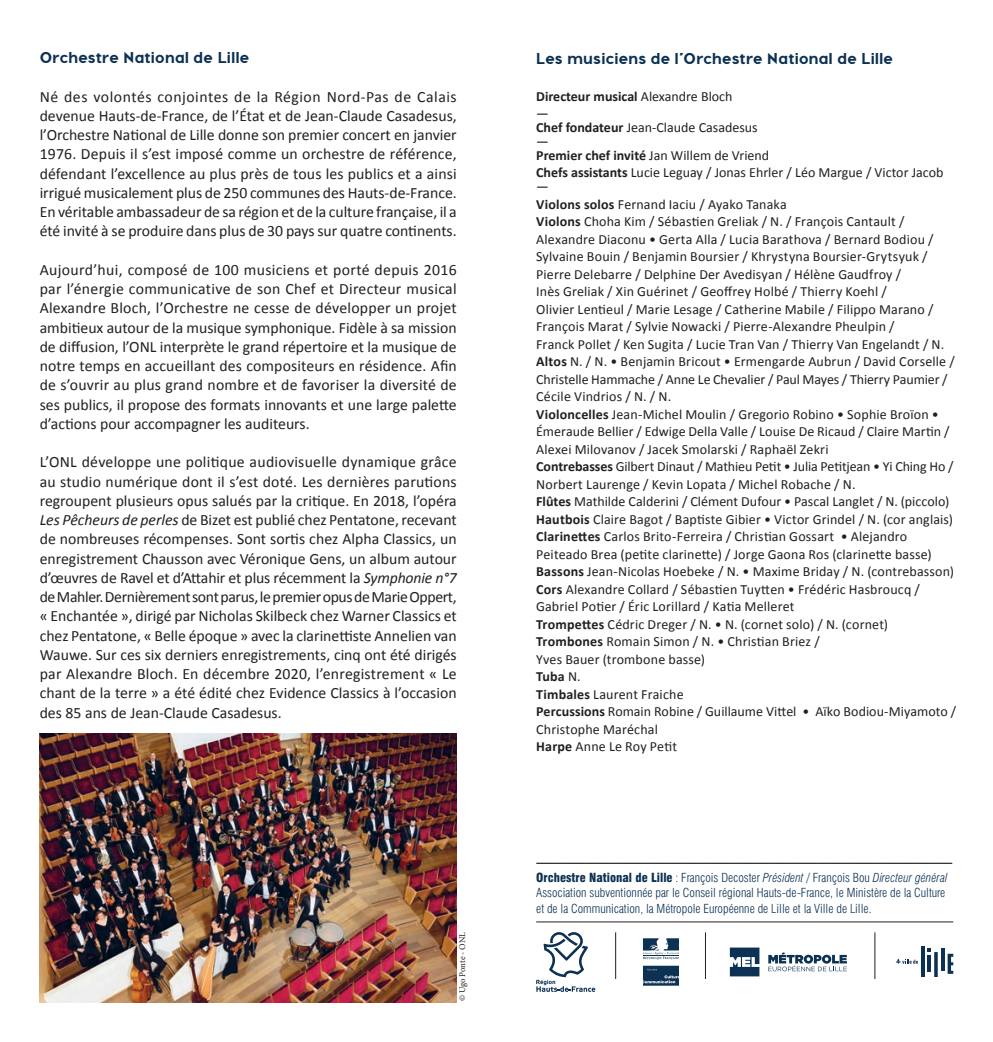
<style>
.page{position:relative;width:993px;height:1042px;background:#fff}
.page>*{position:absolute;margin:0;border:0;box-sizing:border-box;transform-origin:0 0}
.t1{font:15.75px/19.2px "Calibri";color:#231f20;text-align:justify}
.t2{font:800 15.75px "Visby CF";letter-spacing:.015em;color:#0c3153}
.t3{font:14px/17.5px "Calibri";letter-spacing:.01em;color:#231f20}
.t4{font:700 14px/16.8px "Calibri";color:#231f20}
.t5{font:300 condensed 12.25px/15.8px "Swiss 721 BT";color:#0c3153}
.t6{font:900 10.5px "Myriad Pro";color:#231f20}
.t7{font:8.75px "Minion Pro";letter-spacing:-.01em;color:#231f20}
.s1{font-style:italic}
.s2{font-weight:400}
.s3{font-weight:700}
.s4{font-weight:900}
</style>
<div class="page">
<img style="left:40px;top:733px;width:416px;height:269px">
<svg style="left:921px;top:947px;width:3px;height:30px"></svg>
<svg style="left:934px;top:952px;width:3px;height:25px"></svg>
<svg style="left:941px;top:948px;width:3px;height:22px"></svg>
<hr style="left:927px;top:955px;width:3px;height:17px;background:#0c3153">
<svg style="left:927px;top:948px;width:3px;height:4px"></svg>
<svg style="left:947px;top:954px;width:5px;height:20px"></svg>
<svg style="left:895px;top:958px;width:22px;height:6px"></svg>
<svg style="left:729px;top:947px;width:30px;height:29px"></svg>
<svg style="left:768px;top:952px;width:78px;height:19px"></svg>
<svg style="left:643px;top:938px;width:35px;height:21px"></svg>
<svg style="left:643px;top:965px;width:36px;height:20px"></svg>
<svg style="left:536px;top:932px;width:59px;height:60px"></svg>
<hr style="left:536px;top:921px;width:416px;height:1px;background:#231f20">
<hr style="left:615px;top:932px;width:1px;height:47px;background:#231f20">
<hr style="left:704px;top:932px;width:1px;height:47px;background:#231f20">
<hr style="left:874px;top:932px;width:1px;height:47px;background:#231f20">
<p class="t2" style="left:40px;top:47px;width:211px">Orchestre National de Lille</p>
<p class="t1" style="left:40px;top:87px;width:418px">Né des volontés conjointes de la Région Nord-Pas de Calais devenue Hauts-de-France, de l’État et de Jean-Claude Casadesus, l’Orchestre National de Lille donne son premier concert en janvier 1976. Depuis il s’est imposé comme un orchestre de référence, défendant l’excellence au plus près de tous les publics et a ainsi irrigué musicalement plus de 250 communes des Hauts-de-France.<br>En véritable ambassadeur de sa région et de la culture française, il a été invité à se produire dans plus de 30 pays sur quatre continents.</p>
<p class="t1" style="left:40px;top:260px;width:418px">Aujourd’hui, composé de 100 musiciens et porté depuis 2016 par l’énergie communicative de son Chef et Directeur musical Alexandre Bloch, l’Orchestre ne cesse de développer un projet ambitieux autour de la musique symphonique. Fidèle à sa mission de diffusion, l’ONL interprète le grand répertoire et la musique de notre temps en accueillant des compositeurs en résidence. Afin de s’ouvrir au plus grand nombre et de favoriser la diversité de ses publics, il propose des formats innovants et une large palette d’actions pour accompagner les auditeurs.</p>
<p class="t1" style="left:40px;top:452px;width:418px">L’ONL développe une politique audiovisuelle dynamique grâce au studio numérique dont il s’est doté. Les dernières parutions regroupent plusieurs opus salués par la critique. En 2018, l’opéra <span class="s1">Les Pêcheurs de perles</span> de Bizet est publié chez Pentatone, recevant de nombreuses récompenses. Sont sortis chez Alpha Classics, un enregistrement Chausson avec Véronique Gens, un album autour d’œuvres de Ravel et d’Attahir et plus récemment la <span class="s1">Symphonie n°7 </span>de Mahler. Dernièrement sont parus, le premier opus de Marie Oppert, « Enchantée », dirigé par Nicholas Skilbeck chez Warner Classics et chez Pentatone, « Belle époque » avec la clarinettiste Annelien van Wauwe. Sur ces six derniers enregistrements, cinq ont été dirigés par Alexandre Bloch. En décembre 2020, l’enregistrement « Le chant de la terre » a été édité chez Evidence Classics à l’occasion des 85 ans de Jean-Claude Casadesus.</p>
<p class="t7" style="left:456px;top:1001px;width:71px;rotate:-90deg">© Ugo Ponte - ONL</p>
<p class="t2" style="left:536px;top:48px;width:358px">Les musiciens de l’Orchestre National de Lille</p>
<p class="t4" style="left:536px;top:88px;width:198px">Directeur musical <span class="s2">Alexandre Bloch —</span></p>
<p class="t3" style="left:536px;top:120px;width:234px;line-height:14px"><span class="s3">Chef fondateur</span> Jean-Claude Casadesus —<br><span class="s3">Premier chef invité</span> Jan Willem de Vriend</p>
<p class="t3" style="left:536px;top:166px;width:408px;line-height:14px"><span class="s3">Chefs assistants</span> Lucie Leguay / Jonas Ehrler / Léo Margue / Victor Jacob —</p>
<p class="t3" style="left:536px;top:195px;width:421px"><span class="s3">Violons solos</span> Fernand Iaciu / Ayako Tanaka<br><span class="s3">Violons</span> Choha Kim / Sébastien Greliak / N. / François Cantault / Alexandre Diaconu • Gerta Alla / Lucia Barathova / Bernard Bodiou / Sylvaine Bouin / Benjamin Boursier / Khrystyna Boursier-Grytsyuk / Pierre Delebarre / Delphine Der Avedisyan / Hélène Gaudfroy /<br>Inès Greliak / Xin Guérinet / Geoffrey Holbé / Thierry Koehl /<br>Olivier Lentieul / Marie Lesage / Catherine Mabile / Filippo Marano / François Marat / Sylvie Nowacki / Pierre-Alexandre Pheulpin /<br>Franck Pollet / Ken Sugita / Lucie Tran Van / Thierry Van Engelandt / N.<br><span class="s3">Altos</span> N. / N. • Benjamin Bricout • Ermengarde Aubrun / David Corselle / Christelle Hammache / Anne Le Chevalier / Paul Mayes / Thierry Paumier / Cécile Vindrios / N. / N.<br><span class="s3">Violoncelles</span> Jean-Michel Moulin / Gregorio Robino • Sophie Broïon • Émeraude Bellier / Edwige Della Valle / Louise De Ricaud / Claire Martin / Alexei Milovanov / Jacek Smolarski / Raphaël Zekri<br><span class="s3">Contrebasses</span> Gilbert Dinaut / Mathieu Petit • Julia Petitjean • Yi Ching Ho / Norbert Laurenge / Kevin Lopata / Michel Robache / N.<br><span class="s3">Flûtes</span> Mathilde Calderini / Clément Dufour • Pascal Langlet / N. (piccolo)<br><span class="s3">Hautbois</span> Claire Bagot / Baptiste Gibier • Victor Grindel / N. (cor anglais)<br><span class="s3">Clarinettes</span> Carlos Brito-Ferreira / Christian Gossart • Alejandro Peiteado Brea (petite clarinette) / Jorge Gaona Ros (clarinette basse)<br><span class="s3">Bassons</span> Jean-Nicolas Hoebeke / N. • Maxime Briday / N. (contrebasson)<br><span class="s3">Cors</span> Alexandre Collard / Sébastien Tuytten • Frédéric Hasbroucq / Gabriel Potier / Éric Lorillard / Katia Melleret<br><span class="s3">Trompettes</span> Cédric Dreger / N. • N. (cornet solo) / N. (cornet)<br><span class="s3">Trombones</span> Romain Simon / N. • Christian Briez /<br>Yves Bauer (trombone basse)<br><span class="s3">Tuba</span> N.<br><span class="s3">Timbales</span> Laurent Fraiche<br><span class="s3">Percussions</span> Romain Robine / Guillaume Vittel • Aïko Bodiou-Miyamoto / Christophe Maréchal<br><span class="s3">Harpe</span> Anne Le Roy Petit</p>
<p class="t6" style="left:536px;top:856px;width:418px">———————————————————————————————————————————</p>
<p class="t5" style="left:536px;top:869px;width:412px"><span class="s4">Orchestre National de Lille</span> : François Decoster <span class="s1">Président /</span> François Bou <span class="s1">Directeur général<br></span>Association subventionnée par le Conseil régional Hauts-de-France, le Ministère de la Culture et de la Communication, la Métropole Européenne de Lille et la Ville de Lille.</p>
</div>
